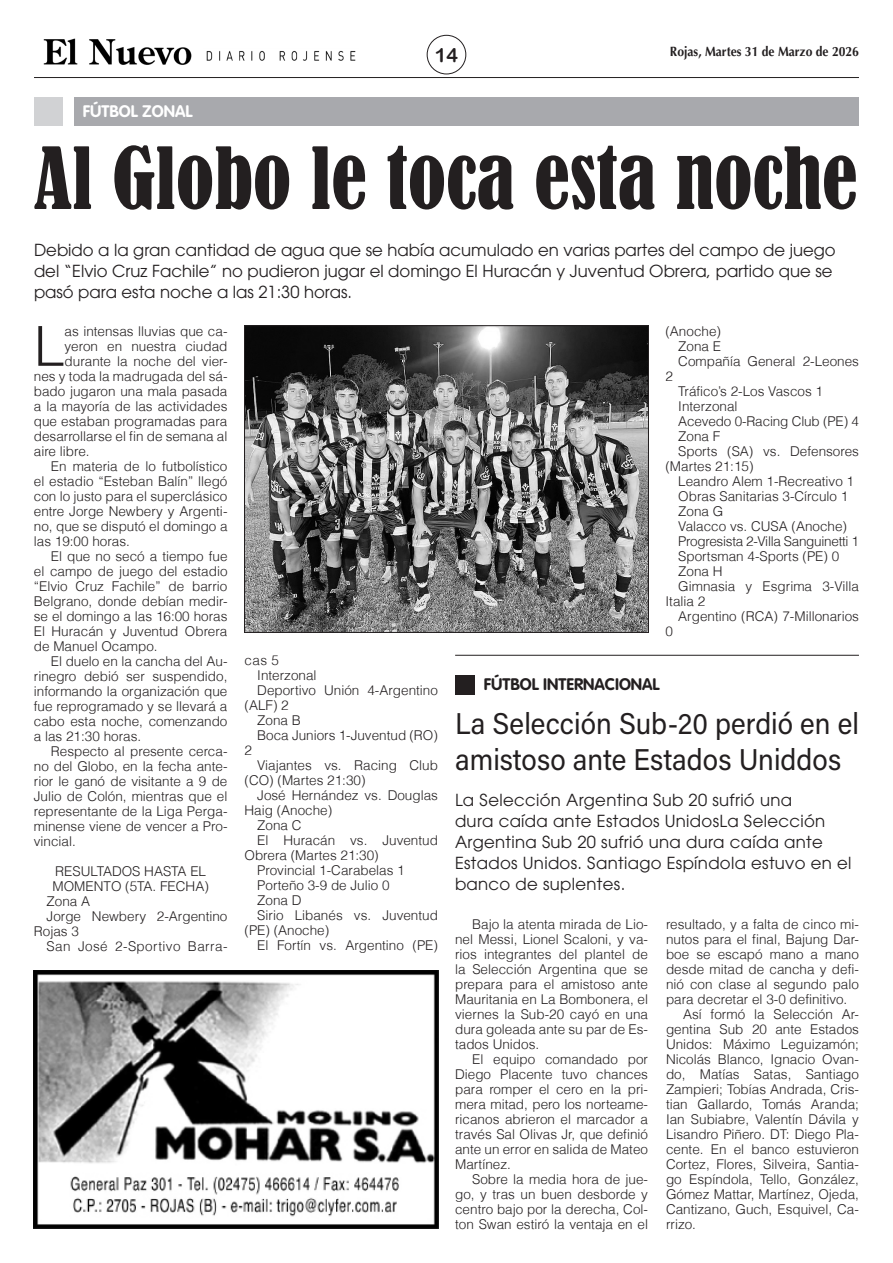
<style>
.page{position:relative;width:893px;height:1263px;background:#fff}
.page>*{position:absolute;margin:0;border:0;box-sizing:border-box;transform-origin:0 0}
.TITULO_REVISTA{font:condensed 79.5px "Bernard";color:#231f20}
.TEXTO_REVISTA{font:300 55.2px "Helvetica";color:#231f20}
.TITULO_SEC_REVISTA{font:30px/36px "Acumin Variable Concept";letter-spacing:.025em;color:#231f20;scale:.93 1}
.VOLANTA_REVISTA{font:19.5px "Arial Rounded MT Bold";color:#231f20}
.BAJADA_REVISTA{font:16.5px/21px "ITC Avant Garde Std";color:#231f20}
.BAJADA_REVISTA-2{font:16.5px/21px "ITC Avant Garde Std";letter-spacing:.02em;color:#231f20}
.VOLANTA_REVISTA-2{font:700 16.5px "VAG Rounded Std";color:#231f20}
.VOLANTA_REVISTA-3{font:700 16.5px "VAG Rounded Std";color:#fff}
.TEXTO_REVISTA-2{font:300 13.5px/15px "Helvetica";color:#231f20;text-align:justify}
.TEXTO_REVISTA-3{font:300 13.5px "Helvetica";letter-spacing:-.02em;color:#231f20}
.t1{font:700 13.5px "Optima LT Std";color:#231f20;scale:.9 1}
.TEXTO_REVISTA-4{font:300 13.5px "Helvetica";letter-spacing:.03em;color:#231f20}
</style>
<div class="page">
<img style="left:43px;top:38px;width:149px;height:27px">
<img style="left:198px;top:49px;width:166px;height:14px;border-radius:7px">
<hr style="left:34px;top:77px;width:825px;height:1px;background:#231f20">
<div style="left:427px;top:35px;width:39px;height:39px;border:1px solid #231f20;border-radius:50%"></div>
<div style="left:74px;top:97px;width:785px;height:28px;background:#a8a9ad"></div>
<div style="left:34px;top:97px;width:28px;height:28px;background:#d1d2d4"></div>
<img style="left:34px;top:970px;width:404px;height:259px">
<div style="left:455px;top:675px;width:20px;height:20px;background:#231f20"></div>
<hr style="left:455px;top:655px;width:404px;height:1px;background:#231f20">
<img style="left:246px;top:327px;width:401px;height:304px">
<div style="left:244px;top:325px;width:405px;height:308px;border:1px solid #231f20"></div>
<p class="VOLANTA_REVISTA-3" style="left:83px;top:102px;width:111px">FÚTBOL ZONAL</p>
<p class="VOLANTA_REVISTA" style="left:435px;top:44px;width:25px">14</p>
<p class="t1" style="left:670px;top:43px;width:212px">Rojas, Martes 31 de Marzo de 2026</p>
<p class="TITULO_REVISTA" style="left:34px;top:132px;width:825px">Al Globo le toca esta noche</p>
<p class="BAJADA_REVISTA" style="left:34px;top:239px;width:803px">Debido a la gran cantidad de agua que se había acumulado en varias partes del campo de juego del “Elvio Cruz Fachile” no pudieron jugar el domingo El Huracán y Juventud Obrera, partido que se pasó para esta noche a las 21:30 horas.</p>
<p class="TEXTO_REVISTA-2" style="left:665px;top:323px;width:57px">(Anoche)</p>
<p class="TEXTO_REVISTA-2" style="left:678px;top:338px;width:44px">Zona E</p>
<p class="TEXTO_REVISTA-2" style="left:678px;top:353px;width:182px">Compañía General 2-Leones</p>
<p class="TEXTO_REVISTA-2" style="left:665px;top:368px;width:9px">2</p>
<p class="TEXTO_REVISTA-2" style="left:678px;top:383px;width:146px">Tráfico’s 2-Los Vascos 1</p>
<p class="TEXTO_REVISTA-2" style="left:678px;top:398px;width:61px">Interzonal</p>
<p class="TEXTO_REVISTA-2" style="left:678px;top:413px;width:182px">Acevedo 0-Racing Club (PE) 4</p>
<p class="TEXTO_REVISTA-2" style="left:678px;top:428px;width:44px">Zona F</p>
<p class="TEXTO_REVISTA-2" style="left:665px;top:443px;width:195px;text-indent:13px">Sports (SA) vs. Defensores (Martes 21:15)</p>
<p class="TEXTO_REVISTA-2" style="left:678px;top:473px;width:177px">Leandro Alem 1-Recreativo 1</p>
<p class="TEXTO_REVISTA-2" style="left:678px;top:488px;width:172px">Obras Sanitarias 3-Círculo 1</p>
<p class="TEXTO_REVISTA-2" style="left:678px;top:503px;width:47px">Zona G</p>
<p class="TEXTO_REVISTA-2" style="left:678px;top:518px;width:170px">Valacco vs. CUSA (Anoche)</p>
<p class="TEXTO_REVISTA-3" style="left:678px;top:533px;width:182px">Progresista 2-Villa Sanguinetti 1</p>
<p class="TEXTO_REVISTA-2" style="left:678px;top:548px;width:163px">Sportsman 4-Sports (PE) 0</p>
<p class="TEXTO_REVISTA-2" style="left:678px;top:563px;width:46px">Zona H</p>
<p class="TEXTO_REVISTA-2" style="left:665px;top:578px;width:195px;text-indent:13px">Gimnasia y Esgrima 3-Villa<br>Italia 2</p>
<p class="TEXTO_REVISTA-2" style="left:678px;top:608px;width:182px">Argentino (RCA) 7-Millonarios</p>
<p class="TEXTO_REVISTA-2" style="left:665px;top:623px;width:9px">0</p>
<p class="TEXTO_REVISTA-2" style="left:244px;top:653px;width:36px">cas 5</p>
<p class="TEXTO_REVISTA-2" style="left:257px;top:668px;width:61px">Interzonal</p>
<p class="TEXTO_REVISTA-2" style="left:244px;top:683px;width:195px;text-indent:13px">Deportivo Unión 4-Argentino (ALF) 2</p>
<p class="TEXTO_REVISTA-2" style="left:257px;top:713px;width:45px">Zona B</p>
<p class="TEXTO_REVISTA-2" style="left:257px;top:728px;width:182px">Boca Juniors 1-Juventud (RO)</p>
<p class="TEXTO_REVISTA-2" style="left:244px;top:743px;width:9px">2</p>
<p class="TEXTO_REVISTA-2" style="left:244px;top:758px;width:195px;text-indent:13px">Viajantes vs. Racing Club (CO) (Martes 21:30)</p>
<p class="TEXTO_REVISTA-2" style="left:244px;top:788px;width:195px;text-indent:13px">José Hernández vs. Douglas<br>Haig (Anoche)</p>
<p class="TEXTO_REVISTA-2" style="left:257px;top:818px;width:46px">Zona C</p>
<p class="TEXTO_REVISTA-2" style="left:244px;top:833px;width:195px;text-indent:13px">El Huracán vs. Juventud<br>Obrera (Martes 21:30)</p>
<p class="TEXTO_REVISTA-2" style="left:257px;top:863px;width:149px">Provincial 1-Carabelas 1</p>
<p class="TEXTO_REVISTA-2" style="left:257px;top:878px;width:134px">Porteño 3-9 de Julio 0</p>
<p class="TEXTO_REVISTA-2" style="left:257px;top:893px;width:46px">Zona D</p>
<p class="TEXTO_REVISTA-2" style="left:244px;top:908px;width:195px;text-indent:13px">Sirio Libanés vs. Juventud (PE) (Anoche)</p>
<p class="TEXTO_REVISTA-2" style="left:257px;top:938px;width:182px">El Fortín vs. Argentino (PE)</p>
<p class="TEXTO_REVISTA" style="left:34px;top:312px;width:32px">L</p>
<p class="TEXTO_REVISTA-2" style="left:65px;top:323px;width:164px">as intensas lluvias que ca-</p>
<p class="TEXTO_REVISTA-2" style="left:65px;top:338px;width:164px">yeron en nuestra ciudad</p>
<p class="TEXTO_REVISTA-2" style="left:65px;top:353px;width:164px">durante la noche del vier-</p>
<p class="TEXTO_REVISTA-2" style="left:34px;top:368px;width:195px">nes y toda la madrugada del sá-</p>
<p class="TEXTO_REVISTA-2" style="left:34px;top:383px;width:195px">bado jugaron una mala pasada</p>
<p class="TEXTO_REVISTA-2" style="left:34px;top:398px;width:195px">a la mayoría de las actividades</p>
<p class="TEXTO_REVISTA-2" style="left:34px;top:413px;width:195px">que estaban programadas para</p>
<p class="TEXTO_REVISTA-2" style="left:34px;top:428px;width:195px">desarrollarse el fin de semana al</p>
<p class="TEXTO_REVISTA-2" style="left:34px;top:443px;width:57px">aire libre.</p>
<p class="TEXTO_REVISTA-2" style="left:34px;top:458px;width:195px;text-indent:17px">En materia de lo futbolístico el estadio “Esteban Balín” llegó con lo justo para el superclásico entre Jorge Newbery y Argenti&shy;no, que se disputó el domingo a las 19:00 horas.</p>
<p class="TEXTO_REVISTA-2" style="left:34px;top:548px;width:195px;text-indent:17px">El que no secó a tiempo fue el campo de juego del estadio “Elvio Cruz Fachile” de barrio Belgrano, donde debían medir&shy;se el domingo a las 16:00 horas El Huracán y Juventud Obrera de Manuel Ocampo.</p>
<p class="TEXTO_REVISTA-2" style="left:34px;top:653px;width:195px;text-indent:17px">El duelo en la cancha del Au&shy;rinegro debió ser suspendido, informando la organización que fue reprogramado y se llevará a cabo esta noche, comenzando a las 21:30 horas.</p>
<p class="TEXTO_REVISTA-2" style="left:34px;top:743px;width:195px;text-indent:17px">Respecto al presente cerca&shy;no del Globo, en la fecha ante&shy;rior le ganó de visitante a 9 de Julio de Colón, mientras que el representante de la Liga Perga&shy;minense viene de vencer a Pro&shy;vincial.</p>
<p class="TEXTO_REVISTA-2" style="left:53px;top:863px;width:158px">RESULTADOS HASTA EL<br>MOMENTO (5TA. FECHA)</p>
<p class="TEXTO_REVISTA-2" style="left:47px;top:893px;width:45px">Zona A</p>
<p class="TEXTO_REVISTA-2" style="left:34px;top:908px;width:195px;text-indent:13px">Jorge Newbery 2-Argentino<br>Rojas 3</p>
<p class="TEXTO_REVISTA-4" style="left:47px;top:938px;width:182px">San José 2-Sportivo Barra-</p>
<p class="VOLANTA_REVISTA-2" style="left:484px;top:674px;width:177px">FÚTBOL INTERNACIONAL</p>
<p class="TITULO_SEC_REVISTA" style="left:455px;top:705px;width:435px">La Selección Sub-20 perdió en el amistoso ante Estados Uniddos</p>
<p class="BAJADA_REVISTA-2" style="left:455px;top:790px;width:398px">La Selección Argentina Sub 20 sufrió una<br>dura caída ante Estados UnidosLa Selección Argentina Sub 20 sufrió una dura caída ante Estados Unidos. Santiago Espíndola estuvo en el banco de suplentes.</p>
<p class="TEXTO_REVISTA-2" style="left:455px;top:916px;width:194px;text-indent:17px">Bajo la atenta mirada de Lio&shy;nel Messi, Lionel Scaloni, y va&shy;rios integrantes del plantel de la Selección Argentina que se prepara para el amistoso ante Mauritania en La Bombonera, el viernes la Sub-20 cayó en una dura goleada ante su par de Es&shy;tados Unidos.</p>
<p class="TEXTO_REVISTA-2" style="left:455px;top:1051px;width:194px;text-indent:17px">El equipo comandado por Diego Placente tuvo chances para romper el cero en la pri&shy;mera mitad, pero los norteame&shy;ricanos abrieron el marcador a través Sal Olivas Jr, que definió ante un error en salida de Mateo Martínez.</p>
<p class="TEXTO_REVISTA-2" style="left:455px;top:1171px;width:194px;text-indent:17px">Sobre la media hora de jue&shy;go, y tras un buen desborde y centro bajo por la derecha, Col&shy;ton Swan estiró la ventaja en el</p>
<p class="TEXTO_REVISTA-2" style="left:666px;top:916px;width:194px">resultado, y a falta de cinco mi&shy;nutos para el final, Bajung Dar&shy;boe se escapó mano a mano desde mitad de cancha y defi&shy;nió con clase al segundo palo para decretar el 3-0 definitivo.</p>
<p class="TEXTO_REVISTA-2" style="left:666px;top:1006px;width:194px;text-indent:17px">Así formó la Selección Ar&shy;gentina Sub 20 ante Estados Unidos: Máximo Leguizamón; Nicolás Blanco, Ignacio Ovan&shy;do, Matías Satas, Santiago Zampieri; Tobías Andrada, Cris&shy;tian Gallardo, Tomás Aranda; Ian Subiabre, Valentín Dávila y Lisandro Piñero. DT: Diego Pla&shy;cente. En el banco estuvieron Cortez, Flores, Silveira, Santia&shy;go Espíndola, Tello, González, Gómez Mattar, Martínez, Ojeda, Cantizano, Guch, Esquivel, Ca&shy;rrizo.</p>
</div>
